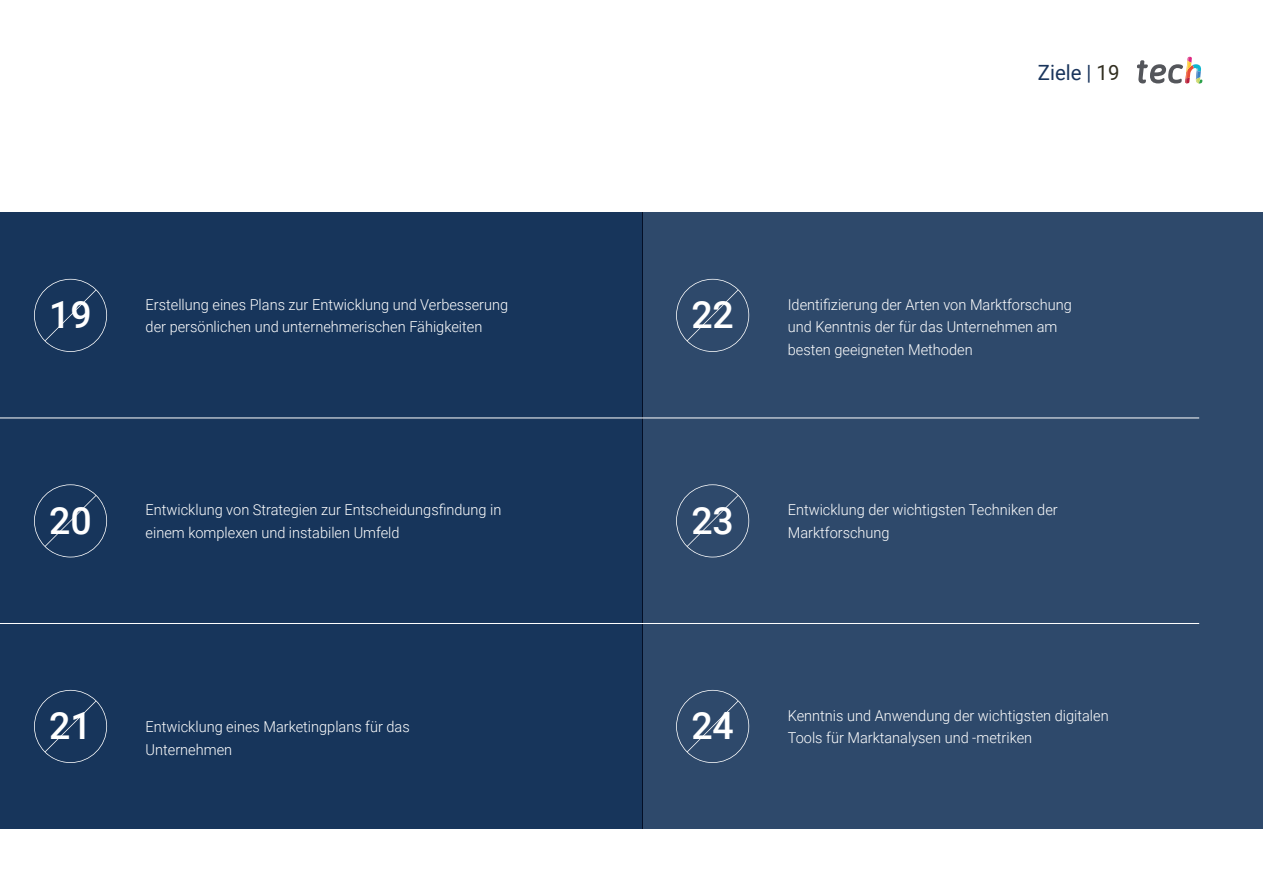
<style>
.page{position:relative;width:1263px;height:893px;background:#fff}
.page>*{position:absolute;margin:0;border:0;box-sizing:border-box;transform-origin:0 0}
.t1{font:500 37.5px "Roboto";color:#fff}
.t2{font:21px "Roboto";color:#1a355c}
.t3{font:300 15px/22.5px "Roboto";color:#fff}
.s1{color:#312e20}
</style>
<div class="page">
<svg style="left:1137px;top:57px;width:65px;height:27px"></svg>
<div style="left:642px;top:213px;width:621px;height:616px;background:#2e496b"></div>
<div style="left:0;top:213px;width:642px;height:616px;background:#17355b"></div>
<svg style="left:34px;top:279px;width:73px;height:73px"></svg>
<svg style="left:34px;top:484px;width:73px;height:73px"></svg>
<svg style="left:34px;top:690px;width:73px;height:73px"></svg>
<svg style="left:676px;top:279px;width:73px;height:73px"></svg>
<svg style="left:676px;top:484px;width:73px;height:73px"></svg>
<svg style="left:676px;top:690px;width:73px;height:73px"></svg>
<hr style="left:0;top:418px;width:1199px;height:1px;background:#fff">
<hr style="left:0;top:623px;width:1199px;height:1px;background:#fff">
<h2 class="t2" style="left:1038px;top:57px;width:83px">Ziele | <span class="s1">19</span></h2>
<h1 class="t1" style="left:49px;top:288px;width:44px">19</h1>
<p class="t3" style="left:146px;top:293px;width:364px">Erstellung eines Plans zur Entwicklung und Verbesserung</p>
<p class="t3" style="left:146px;top:315px;width:338px">der persönlichen und unternehmerischen Fähigkeiten</p>
<h1 class="t1" style="left:691px;top:288px;width:44px">22</h1>
<p class="t3" style="left:788px;top:293px;width:286px">Identifizierung der Arten von Marktforschung und Kenntnis der für das Unternehmen am besten geeigneten Methoden</p>
<h1 class="t1" style="left:49px;top:494px;width:44px">20</h1>
<p class="t3" style="left:146px;top:498px;width:357px">Entwicklung von Strategien zur Entscheidungsfindung in</p>
<p class="t3" style="left:146px;top:521px;width:255px">einem komplexen und instabilen Umfeld</p>
<h1 class="t1" style="left:691px;top:494px;width:44px">23</h1>
<p class="t3" style="left:788px;top:498px;width:271px">Entwicklung der wichtigsten Techniken der</p>
<p class="t3" style="left:788px;top:521px;width:103px">Marktforschung</p>
<h1 class="t1" style="left:49px;top:699px;width:44px">21</h1>
<p class="t3" style="left:146px;top:715px;width:266px">Entwicklung eines Marketingplans für das<br>Unternehmen</p>
<h1 class="t1" style="left:691px;top:699px;width:44px">24</h1>
<p class="t3" style="left:788px;top:704px;width:322px">Kenntnis und Anwendung der wichtigsten digitalen</p>
<p class="t3" style="left:788px;top:726px;width:246px">Tools für Marktanalysen und -metriken</p>
</div>
